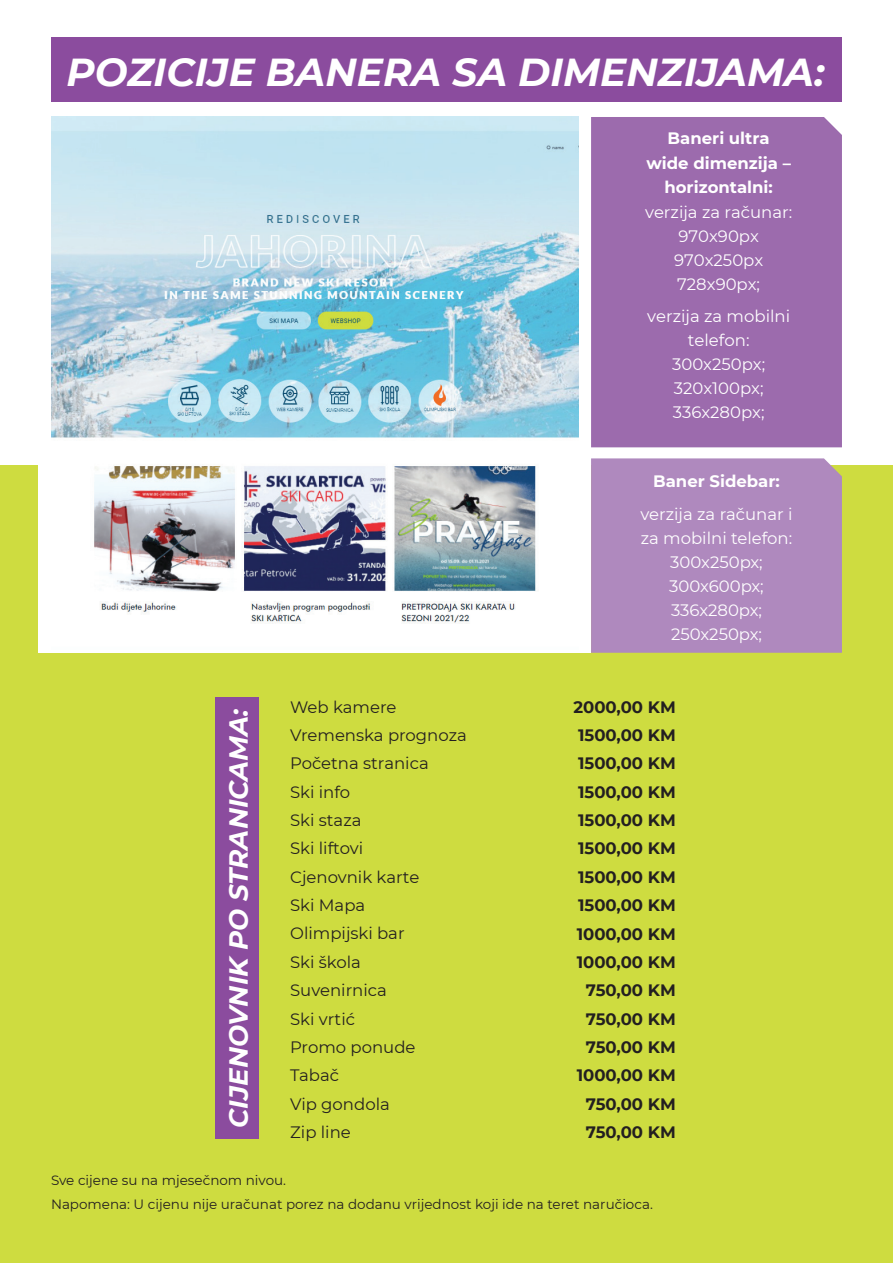
<style>
.page{position:relative;width:893px;height:1263px;background:#fff}
.page>*{position:absolute;margin:0;border:0;box-sizing:border-box;transform-origin:0 0}
.t1{font:italic 700 39px "Montserrat";color:#fff}
.t2{font:italic 700 26.1px "Montserrat";letter-spacing:-.005em;color:#fff}
.t3{font:16.5px/24px "Montserrat";color:#fff;text-align:center}
.t4{font:16.5px/28.3px "Montserrat";color:#231f20}
.t5{font:700 16.5px/28.3px "Montserrat";color:#231f20;text-align:right}
.t6{font:700 16.5px/24.8px "Montserrat";color:#fff;text-align:center}
.t7{font:13.5px/24px "Montserrat";color:#231f20}
</style>
<div class="page">
<div style="left:0;top:466px;width:893px;height:797px;background:#cedc40"></div>
<div style="left:51px;top:37px;width:791px;height:65px;background:#8b4c9e"></div>
<div style="left:215px;top:697px;width:43px;height:441px;background:#8b4c9e"></div>
<div style="left:591px;top:117px;width:251px;height:330px;background:#9c6bad"></div>
<div style="left:591px;top:458px;width:251px;height:195px;background:#af89be"></div>
<div style="left:38px;top:106px;width:553px;height:547px;background:#fff"></div>
<img style="left:51px;top:117px;width:527px;height:507px">
<h1 class="t1" style="left:66px;top:44px;width:760px">POZICIJE BANERA SA DIMENZIJAMA:</h1>
<p class="t6" style="left:646px;top:125px;width:146px">Baneri ultra wide dimenzija – horizontalni:</p>
<p class="t3" style="left:645px;top:199px;width:149px">verzija za računar:<br>970x90px<br>970x250px<br>728x90px;</p>
<p class="t3" style="left:647px;top:304px;width:144px">verzija za mobilni telefon:<br>300x250px;<br>320x100px;<br>336x280px;</p>
<p class="t6" style="left:653px;top:468px;width:128px">Baner Sidebar:</p>
<p class="t3" style="left:640px;top:502px;width:154px">verzija za računar i za mobilni telefon:<br>300x250px;<br>300x600px;<br>336x280px;<br>250x250px;</p>
<p class="t4" style="left:290px;top:692px;width:178px">Web kamere<br>Vremenska prognoza<br>Početna stranica<br>Ski info<br>Ski staza<br>Ski liftovi<br>Cjenovnik karte<br>Ski Mapa<br>Olimpijski bar<br>Ski škola<br>Suvenirnica<br>Ski vrtić<br>Promo ponude<br>Tabač<br>Vip gondola<br>Zip line</p>
<p class="t5" style="left:573px;top:692px;width:104px">2000,00 KM<br>1500,00 KM<br>1500,00 KM<br>1500,00 KM<br>1500,00 KM<br>1500,00 KM<br>1500,00 KM<br>1500,00 KM<br>1000,00 KM<br>1000,00 KM<br>750,00 KM<br>750,00 KM<br>750,00 KM<br>1000,00 KM<br>750,00 KM<br>750,00 KM</p>
<p class="t7" style="left:51px;top:1168px;width:603px">Sve cijene su na mjesečnom nivou.<br>Napomena: U cijenu nije uračunat porez na dodanu vrijednost koji ide na teret naručioca.</p>
<h2 class="t2" style="left:220px;top:1128px;width:421px;rotate:-90deg">CIJENOVNIK PO STRANICAMA:</h2>
</div>
